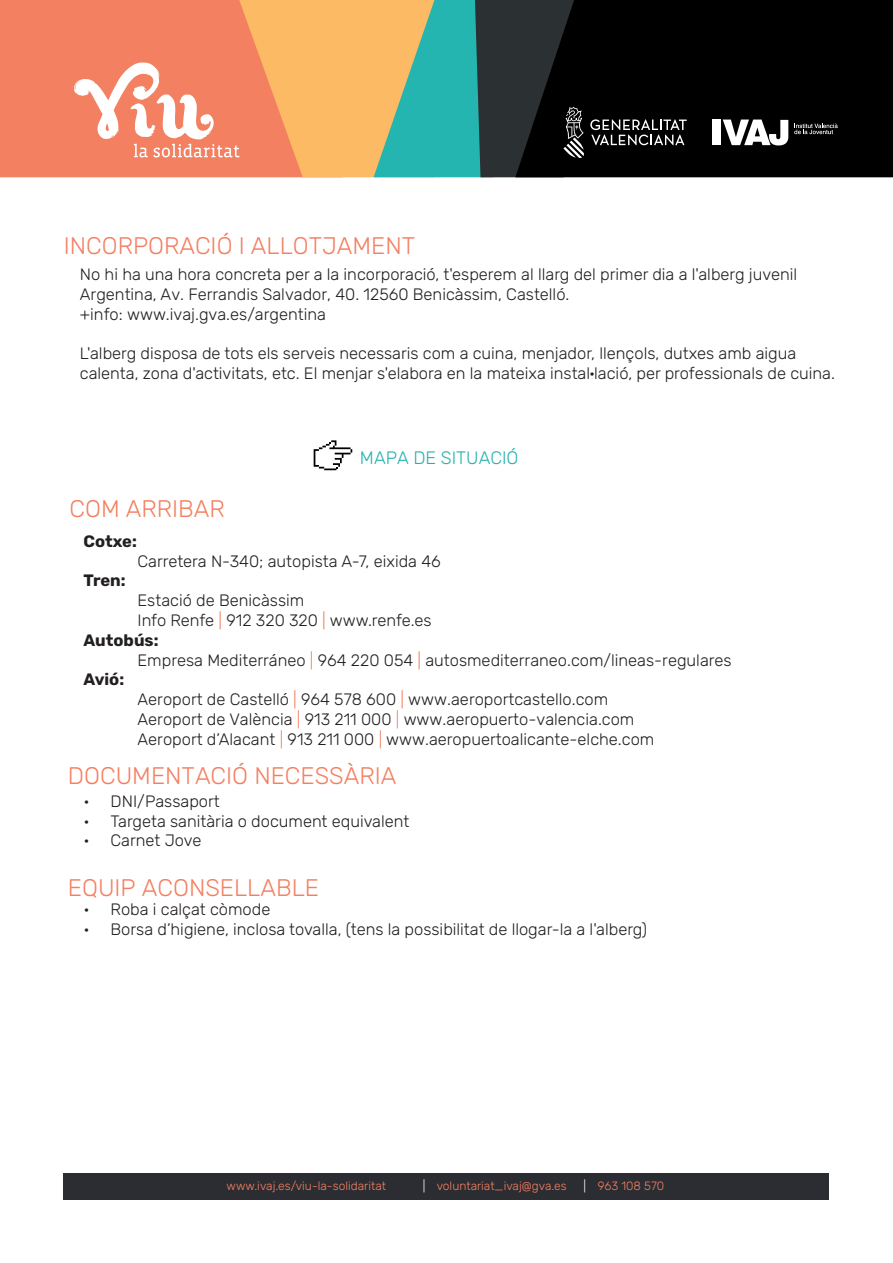
<style>
.page{position:relative;width:893px;height:1263px;background:#fff}
.page>*{position:absolute;margin:0;border:0;box-sizing:border-box;transform-origin:0 0}
.t1{font:300 24px "Rubik";color:#f48062}
.t2{font:300 18px "Rubik";color:#25b2ae}
.t3{font:300 16.5px/19.8px "Rubik";color:#231f20}
.t4{font:700 16.5px "Rubik";color:#231f20}
.t5{font:300 12px "Rubik";color:#f48062}
.s1{color:#f48061}
.s2{color:#fff}
</style>
<div class="page">
<svg style="left:314px;top:440px;width:38px;height:30px"></svg>
<div style="left:0;top:0;width:74px;height:177px;background:#f48062"></div>
<div style="left:505px;top:0;width:10px;height:177px;background:#2b3032"></div>
<svg style="left:515px;top:0;width:378px;height:177px;background:#030405"></svg>
<svg style="left:74px;top:0;width:431px;height:177px;background:#c69c75"></svg>
<svg style="left:590px;top:119px;width:97px;height:26px;background:#434344"></svg>
<svg style="left:563px;top:107px;width:21px;height:51px"></svg>
<svg style="left:723px;top:120px;width:65px;height:25px"></svg>
<div style="left:712px;top:120px;width:9px;height:25px;background:#fff"></div>
<svg style="left:794px;top:123px;width:44px;height:11px"></svg>
<div style="left:64px;top:1173px;width:765px;height:26px;background:#2c2d32"></div>
<h1 class="t1" style="left:64px;top:232px;width:353px">INCORPORACIÓ I ALLOTJAMENT</h1>
<p class="t3" style="left:80px;top:265px;width:719px">No hi ha una hora concreta per a la incorporació, t'esperem al llarg del primer dia a l'alberg juvenil<br>Argentina, Av. Ferrandis Salvador, 40. 12560 Benicàssim, Castelló.<br>+info: www.ivaj.gva.es/argentina</p>
<p class="t3" style="left:80px;top:344px;width:757px">L'alberg disposa de tots els serveis necessaris com a cuina, menjador, llençols, dutxes amb aigua calenta, zona d'activitats, etc. El menjar s'elabora en la mateixa instal·lació, per professionals de cuina.</p>
<h1 class="t1" style="left:69px;top:495px;width:157px">COM ARRIBAR</h1>
<p class="t4" style="left:84px;top:531px;width:55px">Cotxe:</p>
<p class="t2" style="left:360px;top:447px;width:160px">MAPA DE SITUACIÓ</p>
<p class="t4" style="left:84px;top:571px;width:44px">Tren:</p>
<p class="t3" style="left:138px;top:551px;width:305px">Carretera N-340; autopista A-7, eixida 46</p>
<p class="t3" style="left:138px;top:591px;width:168px">Estació de Benicàssim</p>
<p class="t3" style="left:138px;top:611px;width:296px">Info Renfe <span class="s1">|</span> 912 320 320 <span class="s1">|</span> www.renfe.es</p>
<p class="t4" style="left:84px;top:630px;width:77px">Autobús:</p>
<p class="t4" style="left:84px;top:670px;width:42px">Avió:</p>
<p class="t3" style="left:138px;top:650px;width:596px">Empresa Mediterráneo <span class="s1">|</span> 964 220 054 <span class="s1">|</span> autosmediterraneo.com/lineas-regulares</p>
<p class="t3" style="left:138px;top:690px;width:518px">Aeroport de Castelló <span class="s1">|</span> 964 578 600 <span class="s1">|</span> www.aeroportcastello.com<br>Aeroport de València <span class="s1">|</span> 913 211 000 <span class="s1">|</span> www.aeropuerto-valencia.com<br>Aeroport d’Alacant <span class="s1">|</span> 913 211 000 <span class="s1">|</span> www.aeropuertoalicante-elche.com</p>
<h1 class="t1" style="left:68px;top:762px;width:330px">DOCUMENTACIÓ NECESSÀRIA</h1>
<p class="t3" style="left:84px;top:791px;width:138px">• DNI/Passaport</p>
<p class="t3" style="left:84px;top:811px;width:327px">• Targeta sanitària o document equivalent</p>
<p class="t3" style="left:84px;top:831px;width:119px">• Carnet Jove</p>
<h1 class="t1" style="left:68px;top:874px;width:253px">EQUIP ACONSELLABLE</h1>
<p class="t3" style="left:84px;top:900px;width:188px">• Roba i calçat còmode</p>
<p class="t3" style="left:84px;top:919px;width:565px">• Borsa d’higiene, inclosa tovalla, (tens la possibilitat de llogar-la a l'alberg)</p>
<p class="t5" style="left:227px;top:1179px;width:161px">www.ivaj.es/viu-la-solidaritat</p>
<p class="t5" style="left:423px;top:1179px;width:145px"><span class="s2">|</span> voluntariat_ivaj@gva.es</p>
<p class="t5" style="left:584px;top:1179px;width:82px"><span class="s2">|</span> 963 108 570</p>
</div>
